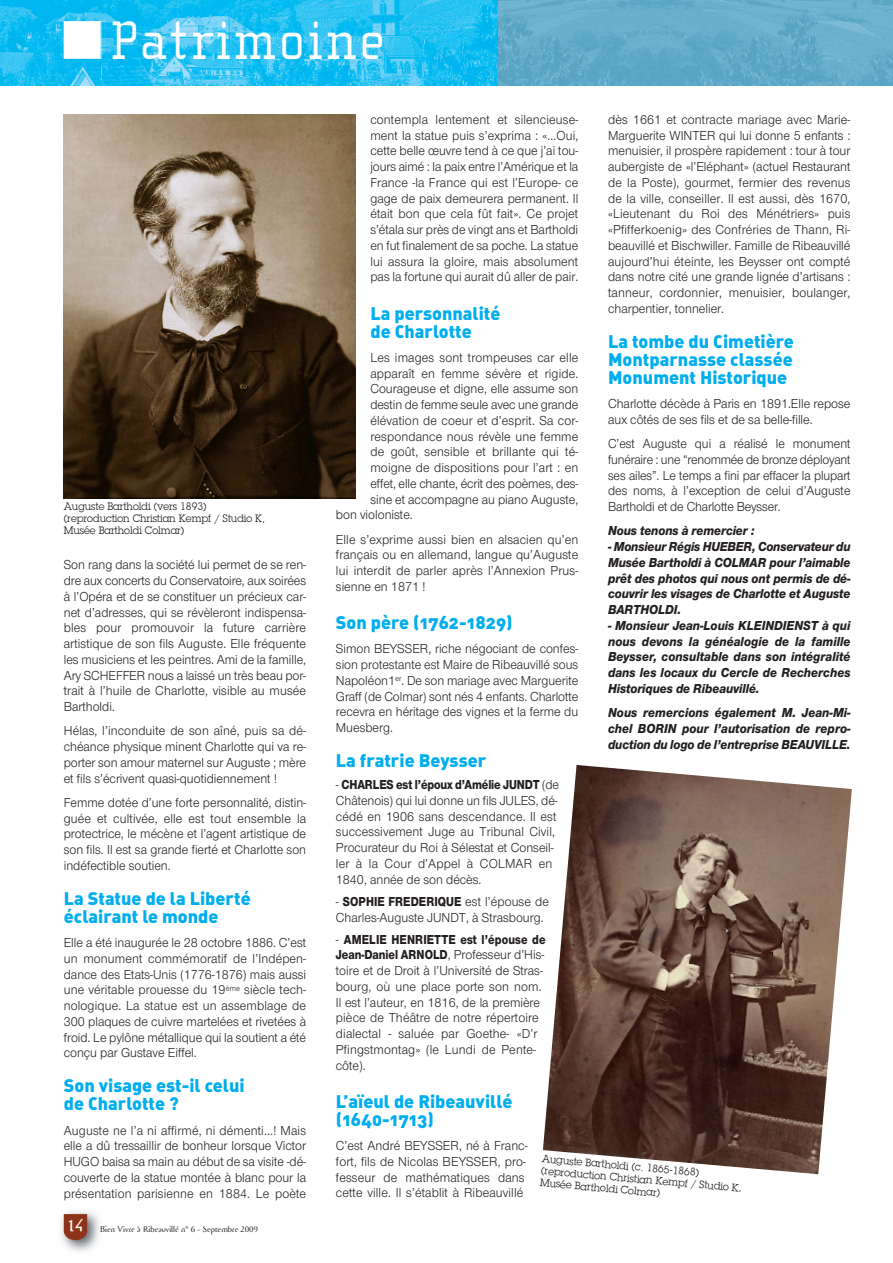
<style>
.page{position:relative;width:893px;height:1263px;background:#fff}
.page>*{position:absolute;margin:0;border:0;box-sizing:border-box;transform-origin:0 0}
.t1{font:55.5px "Cholla Slab";letter-spacing:.05em;color:#fff;scale:.9 1}
.t2{font:18px/18px "DIN Black Alternate";color:#00aeef}
.t3{font:13.5px/15.8px "Nimbus Sans Novus T";color:#231f20;text-align:justify;scale:.95 1}
.t4{font:italic 800 13.5px/15.8px "Nimbus Sans Novus T";color:#231f20;text-align:justify;scale:.91 1}
.t5{font:13.5px/15.8px "Nimbus Sans Novus T";color:#231f20;text-align:justify;scale:.94 1}
.t6{font:10.5px/12px "Lubalin Graph";color:#231f20;scale:.95 1}
.t7{font:9px "Evolute";color:#231f20}
.s1{font-weight:700;font-size:16.5px;color:#fff}
.s2{font-weight:800}
</style>
<div class="page">
<img style="left:497px;top:0;width:396px;height:85px">
<img style="left:0;top:0;width:497px;height:85px">
<img style="left:61px;top:1211px;width:39px;height:41px">
<svg style="left:64px;top:1214px;width:23px;height:26px"></svg>
<div style="left:65px;top:22px;width:35px;height:36px;background:#fff"></div>
<div style="left:64px;top:21px;width:37px;height:38px;border:1px solid #fff"></div>
<img style="left:64px;top:115px;width:291px;height:383px">
<img style="left:543px;top:765px;width:309px;height:409px">
<h1 class="t1" style="left:111px;top:7px;width:305px">Patrimoine</h1>
<p class="t6" style="left:64px;top:500px;width:214px">Auguste Bartholdi (vers 1893) (reproduction Christian Kempf / Studio K,<br>Musée Bartholdi Colmar)</p>
<p class="t3" style="left:64px;top:557px;width:257px">Son rang dans la société lui permet de se ren&shy;dre aux concerts du Conservatoire, aux soirées à l’Opéra et de se constituer un précieux car&shy;net d’adresses, qui se révèleront indispensa&shy;bles pour promouvoir la future carrière artistique de son fils Auguste. Elle fréquente les musiciens et les peintres. Ami de la famille, Ary SCHEFFER nous a laissé un très beau por&shy;trait à l’huile de Charlotte, visible au musée Bartholdi.</p>
<p class="t3" style="left:64px;top:723px;width:257px">Hélas, l’inconduite de son aîné, puis sa dé&shy;chéance physique minent Charlotte qui va re&shy;porter son amour maternel sur Auguste ; mère et fils s’écrivent quasi-quotidiennement !</p>
<p class="t3" style="left:64px;top:794px;width:257px">Femme dotée d’une forte personnalité, distin&shy;guée et cultivée, elle est tout ensemble la protectrice, le mécène et l’agent artistique de son fils. Il est sa grande fierté et Charlotte son indéfectible soutien.</p>
<h2 class="t2" style="left:64px;top:890px;width:188px">La Statue de la Liberté éclairant le monde</h2>
<p class="t3" style="left:64px;top:934px;width:257px">Elle a été inaugurée le 28 octobre 1886. C’est un monument commémoratif de l’Indépen&shy;dance des Etats-Unis (1776-1876) mais aussi une véritable prouesse du 19<sup>ème</sup> siècle tech&shy;nologique. La statue est un assemblage de 300 plaques de cuivre martelées et rivetées à froid. Le pylône métallique qui la soutient a été conçu par Gustave Eiffel.</p>
<h2 class="t2" style="left:64px;top:1077px;width:182px">Son visage est-il celui de Charlotte ?</h2>
<p class="t3" style="left:64px;top:1122px;width:257px">Auguste ne l’a ni affirmé, ni démenti...! Mais elle a dû tressaillir de bonheur lorsque Victor HUGO baisa sa main au début de sa visite -dé&shy;couverte de la statue montée à blanc pour la présentation parisienne en 1884. Le poète</p>
<p class="t7" style="left:67px;top:1224px;width:192px"><span class="s1">14</span> Bien Vivre à Ribeauvillé n° 6 - Septembre 2009</p>
<p class="t3" style="left:608px;top:111px;width:257px">dès 1661 et contracte mariage avec Marie-Marguerite WINTER qui lui donne 5 enfants : menuisier, il prospère rapidement : tour à tour aubergiste de «l’Eléphant» (actuel Restaurant de la Poste), gourmet, fermier des revenus de la ville, conseiller. Il est aussi, dès 1670, «Lieutenant du Roi des Ménétriers» puis «Pfifferkoenig» des Confréries de Thann, Ri&shy;beauvillé et Bischwiller. Famille de Ribeauvillé aujourd’hui éteinte, les Beysser ont compté dans notre cité une grande lignée d’artisans : tanneur, cordonnier, menuisier, boulanger, charpentier, tonnelier.</p>
<h2 class="t2" style="left:608px;top:333px;width:187px;text-align:justify">La tombe du Cimetière Montparnasse classée Monument Historique</h2>
<p class="t3" style="left:608px;top:396px;width:257px">Charlotte décède à Paris en 1891.Elle repose aux côtés de ses fils et de sa belle-fille.</p>
<p class="t5" style="left:608px;top:436px;width:259px">C’est Auguste qui a réalisé le monument funéraire : une “renommée de bronze déployant ses ailes”. Le temps a fini par effacer la plupart des noms, à l’exception de celui d’Auguste Bartholdi et de Charlotte Beysser.</p>
<p class="t4" style="left:608px;top:523px;width:162px">Nous tenons à remercier :</p>
<p class="t4" style="left:608px;top:539px;width:268px">- Monsieur Régis HUEBER, Conservateur du Musée Bartholdi à COLMAR pour l’aimable prêt des photos qui nous ont permis de dé&shy;couvrir les visages de Charlotte et Auguste BARTHOLDI.</p>
<p class="t4" style="left:608px;top:617px;width:268px">- Monsieur Jean-Louis KLEINDIENST à qui nous devons la généalogie de la famille Beysser, consultable dans son intégralité dans les locaux du Cercle de Recherches Historiques de Ribeauvillé.</p>
<p class="t4" style="left:608px;top:705px;width:268px">Nous remercions également M. Jean-Mi&shy;chel BORIN pour l’autorisation de repro&shy;duction du logo de l’entreprise BEAUVILLE.</p>
<p class="t3" style="left:370px;top:111px;width:220px">contempla lentement et silencieuse&shy;ment la statue puis s’exprima : «...Oui, cette belle œuvre tend à ce que j’ai tou&shy;jours aimé : la paix entre l’Amérique et la France -la France qui est l’Europe- ce gage de paix demeurera permanent. Il était bon que cela fût fait». Ce projet s’étala sur près de vingt ans et Bartholdi en fut finalement de sa poche. La statue lui assura la gloire, mais absolument pas la fortune qui aurait dû aller de pair.</p>
<h2 class="t2" style="left:370px;top:304px;width:132px">La personnalité de Charlotte</h2>
<p class="t3" style="left:370px;top:349px;width:220px">Les images sont trompeuses car elle</p>
<p class="t3" style="left:370px;top:365px;width:220px">apparaît en femme sévère et rigide.</p>
<p class="t3" style="left:370px;top:381px;width:220px">Courageuse et digne, elle assume son</p>
<p class="t3" style="left:370px;top:396px;width:220px">destin de femme seule avec une grande</p>
<p class="t3" style="left:370px;top:412px;width:220px">élévation de coeur et d’esprit. Sa cor-</p>
<p class="t3" style="left:370px;top:428px;width:220px">respondance nous révèle une femme</p>
<p class="t3" style="left:370px;top:444px;width:220px">de goût, sensible et brillante qui té-</p>
<p class="t3" style="left:370px;top:459px;width:220px">moigne de dispositions pour l’art : en</p>
<p class="t3" style="left:370px;top:475px;width:220px">effet, elle chante, écrit des poèmes, des-</p>
<p class="t3" style="left:370px;top:491px;width:220px">sine et accompagne au piano Auguste,</p>
<p class="t3" style="left:336px;top:507px;width:82px">bon violoniste.</p>
<p class="t3" style="left:336px;top:531px;width:257px">Elle s’exprime aussi bien en alsacien qu’en français ou en allemand, langue qu’Auguste lui interdit de parler après l’Annexion Prus&shy;sienne en 1871 !</p>
<h2 class="t2" style="left:336px;top:614px;width:178px">Son père (1762-1829)</h2>
<p class="t3" style="left:336px;top:641px;width:257px">Simon BEYSSER, riche négociant de confes&shy;sion protestante est Maire de Ribeauvillé sous Napoléon1<sup>er</sup>. De son mariage avec Marguerite Graff (de Colmar) sont nés 4 enfants. Charlotte recevra en héritage des vignes et la ferme du Muesberg.</p>
<h2 class="t2" style="left:336px;top:752px;width:152px">La fratrie Beysser</h2>
<p class="t3" style="left:336px;top:777px;width:236px;text-align:left">- <span class="s2">CHARLES est l’époux d’Amélie JUNDT</span> (de Châtenois) qui lui donne un fils JULES, dé&shy;cédé en 1906 sans descendance. Il est successivement Juge au Tribunal Civil, Procurateur du Roi à Sélestat et Conseil&shy;ler à la Cour d’Appel à COLMAR en 1840, année de son décès.</p>
<p class="t3" style="left:336px;top:893px;width:226px">- <span class="s2">SOPHIE FREDERIQUE</span> est l’épouse de<br>Charles-Auguste JUNDT, à Strasbourg.</p>
<p class="t3" style="left:336px;top:931px;width:222px;text-align:left">- <span class="s2">AMELIE HENRIETTE est l’épouse de Jean-Daniel ARNOLD</span>, Professeur d’His&shy;toire et de Droit à l’Université de Stras&shy;bourg, où une place porte son nom.<br>Il est l’auteur, en 1816, de la première pièce de Théâtre de notre répertoire dialectal - saluée par Goethe- «D’r Pfingstmontag» (le Lundi de Pente&shy;côte).</p>
<h2 class="t2" style="left:336px;top:1093px;width:178px">L’aïeul de Ribeauvillé (1640-1713)</h2>
<p class="t3" style="left:336px;top:1138px;width:203px;text-align:left">C’est André BEYSSER, né à Franc&shy;fort, fils de Nicolas BEYSSER, pro&shy;fesseur de mathématiques dans cette ville. Il s’établit à Ribeauvillé</p>
<p class="t6" style="left:543px;top:1152px;width:167px;rotate:5deg">Auguste Bartholdi (c. 1865-1868)</p>
<p class="t6" style="left:540px;top:1176px;width:128px;rotate:5deg">Musée Bartholdi Colmar)</p>
<p class="t6" style="left:542px;top:1164px;width:214px;rotate:5deg">(reproduction Christian Kempf / Studio K,</p>
</div>
